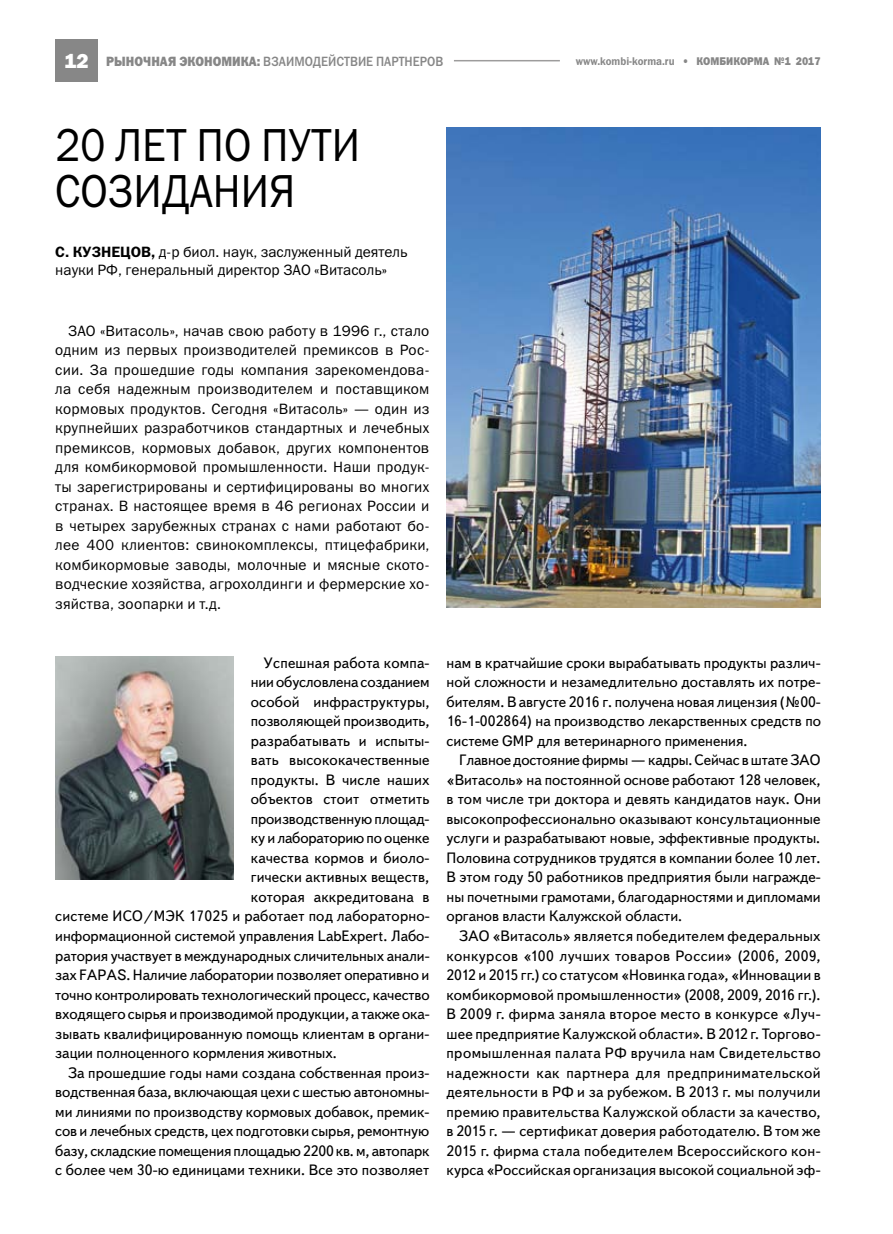
<style>
.page{position:relative;width:893px;height:1234px;background:#fff}
.page>*{position:absolute;margin:0;border:0;box-sizing:border-box;transform-origin:0 0}
.t1{font:46.5px/46.5px "Franklin Gothic Book C";color:#000;scale:.9 1}
.t2{font:15px/19.5px "Text Book C";color:#000;text-align:justify}
.t3{font:15px/19.5px "Franklin Gothic Book C";color:#000}
.t4{font:13.5px "Franklin Gothic Medium C";color:#878787;scale:.9 1}
.t5{font:11.25px "Franklin Gothic Demi C";color:#878787;scale:.9 1}
.s1{font-family:"Franklin Gothic";font-weight:800;font-size:21px;color:#fff}
.s2{font-family:"Franklin Gothic Heavy C"}
.s3{font-family:"Franklin Gothic Demi C"}
</style>
<div class="page">
<div style="left:55px;top:39px;width:43px;height:42px;background:#878787"></div>
<hr style="left:454px;top:60px;width:106px;height:1px;background:#9d9c9c">
<img style="left:55px;top:656px;width:179px;height:223px">
<img style="left:446px;top:128px;width:375px;height:480px">
<p class="t4" style="left:64px;top:54px;width:423px"><span class="s1">12</span> <span class="s2">РЫНОЧНАЯ ЭКОНОМИКА:</span> ВЗАИМОДЕЙСТВИЕ ПАРТНЕРОВ</p>
<p class="t5" style="left:576px;top:54px;width:274px">www.kombi-korma.ru <span class="s2">• КОМБИКОРМА №1 2017</span></p>
<h1 class="t1" style="left:55px;top:121px;width:340px">20 ЛЕТ ПО ПУТИ<br>СОЗИДАНИЯ</h1>
<p class="t3" style="left:55px;top:242px;width:354px;line-height:18px"><span class="s3">С. КУЗНЕЦОВ,</span> д-р биол. наук, заслуженный деятель науки РФ, генеральный директор ЗАО «Витасоль»</p>
<p class="t3" style="left:55px;top:320px;width:376px;text-align:justify;text-indent:13px">ЗАО «Витасоль», начав свою работу в 1996 г., стало одним из первых производителей премиксов в Рос&shy;сии. За прошедшие годы компания зарекомендова&shy;ла себя надежным производителем и поставщиком кормовых продуктов. Сегодня «Витасоль» — один из крупнейших разработчиков стандартных и лечебных премиксов, кормовых добавок, других компонентов для комбикормовой промышленности. Наши продук&shy;ты зарегистрированы и сертифицированы во многих странах. В настоящее время в 46 регионах России и в четырех зарубежных странах с нами работают бо&shy;лее 400 клиентов: свинокомплексы, птицефабрики, комбикормовые заводы, молочные и мясные ското&shy;водческие хозяйства, агрохолдинги и фермерские хо&shy;зяйства, зоопарки и т.д.</p>
<p class="t2" style="left:264px;top:653px;width:167px">Успешная работа компа-</p>
<p class="t2" style="left:251px;top:672px;width:180px">нии обусловлена созданием</p>
<p class="t2" style="left:251px;top:692px;width:180px">особой инфраструктуры,</p>
<p class="t2" style="left:251px;top:711px;width:180px">позволяющей производить,</p>
<p class="t2" style="left:251px;top:731px;width:180px">разрабатывать и испыты-</p>
<p class="t2" style="left:251px;top:750px;width:180px">вать высококачественные</p>
<p class="t2" style="left:251px;top:770px;width:180px">продукты. В числе наших</p>
<p class="t2" style="left:251px;top:789px;width:180px">объектов стоит отметить</p>
<p class="t2" style="left:251px;top:809px;width:180px">производственную площад-</p>
<p class="t2" style="left:251px;top:828px;width:180px">ку и лабораторию по оценке</p>
<p class="t2" style="left:251px;top:848px;width:180px">качества кормов и биоло-</p>
<p class="t2" style="left:251px;top:867px;width:180px">гически активных веществ,</p>
<p class="t2" style="left:251px;top:887px;width:180px">которая аккредитована в</p>
<p class="t2" style="left:55px;top:906px;width:376px">системе ИСО/МЭК 17025 и работает под лабораторно-</p>
<p class="t2" style="left:55px;top:926px;width:376px">информационной системой управления LabExpert. Лабо-</p>
<p class="t2" style="left:55px;top:945px;width:376px">ратория участвует в международных сличительных анали-</p>
<p class="t2" style="left:55px;top:965px;width:375px">зах FAPAS. Наличие лаборатории позволяет оперативно и</p>
<p class="t2" style="left:55px;top:984px;width:376px">точно контролировать технологический процесс, качество</p>
<p class="t2" style="left:55px;top:1004px;width:376px">входящего сырья и производимой продукции, а также ока-</p>
<p class="t2" style="left:55px;top:1023px;width:376px">зывать квалифицированную помощь клиентам в органи-</p>
<p class="t2" style="left:55px;top:1043px;width:283px">зации полноценного кормления животных.</p>
<p class="t2" style="left:68px;top:1062px;width:363px">За прошедшие годы нами создана собственная произ-</p>
<p class="t2" style="left:55px;top:1082px;width:376px">водственная база, включающая цехи с шестью автономны-</p>
<p class="t2" style="left:55px;top:1101px;width:376px">ми линиями по производству кормовых добавок, премик-</p>
<p class="t2" style="left:55px;top:1121px;width:375px">сов и лечебных средств, цех подготовки сырья, ремонтную</p>
<p class="t2" style="left:55px;top:1140px;width:376px">базу, складские помещения площадью 2200 кв. м, автопарк</p>
<p class="t2" style="left:55px;top:1160px;width:375px">с более чем 30-ю единицами техники. Все это позволяет</p>
<p class="t2" style="left:446px;top:653px;width:376px">нам в кратчайшие сроки вырабатывать продукты различ&shy;ной сложности и незамедлительно доставлять их потре&shy;бителям. В августе 2016 г. получена новая лицензия (№00- 16-1-002864) на производство лекарственных средств по системе GMP для ветеринарного применения.</p>
<p class="t2" style="left:446px;top:750px;width:376px;text-indent:13px">Главное достояние фирмы — кадры. Сейчас в штате ЗАО «Витасоль» на постоянной основе работают 128 человек, в том числе три доктора и девять кандидатов наук. Они высокопрофессионально оказывают консультационные услуги и разрабатывают новые, эффективные продукты.<br>Половина сотрудников трудятся в компании более 10 лет.<br>В этом году 50 работников предприятия были награжде&shy;ны почетными грамотами, благодарностями и дипломами органов власти Калужской области.</p>
<p class="t2" style="left:446px;top:926px;width:376px;text-indent:13px">ЗАО «Витасоль» является победителем федеральных конкурсов «100 лучших товаров России» (2006, 2009, 2012 и 2015 гг.) со статусом «Новинка года», «Инновации в комбикормовой промышленности» (2008, 2009, 2016 гг.).<br>В 2009 г. фирма заняла второе место в конкурсе «Луч&shy;шее предприятие Калужской области». В 2012 г. Торгово&shy;промышленная палата РФ вручила нам Свидетельство надежности как партнера для предпринимательской деятельности в РФ и за рубежом. В 2013 г. мы получили премию правительства Калужской области за качество, в 2015 г. — сертификат доверия работодателю. В том же 2015 г. фирма стала победителем Всероссийского кон&shy;курса «Российская организация высокой социальной эф-</p>
</div>
